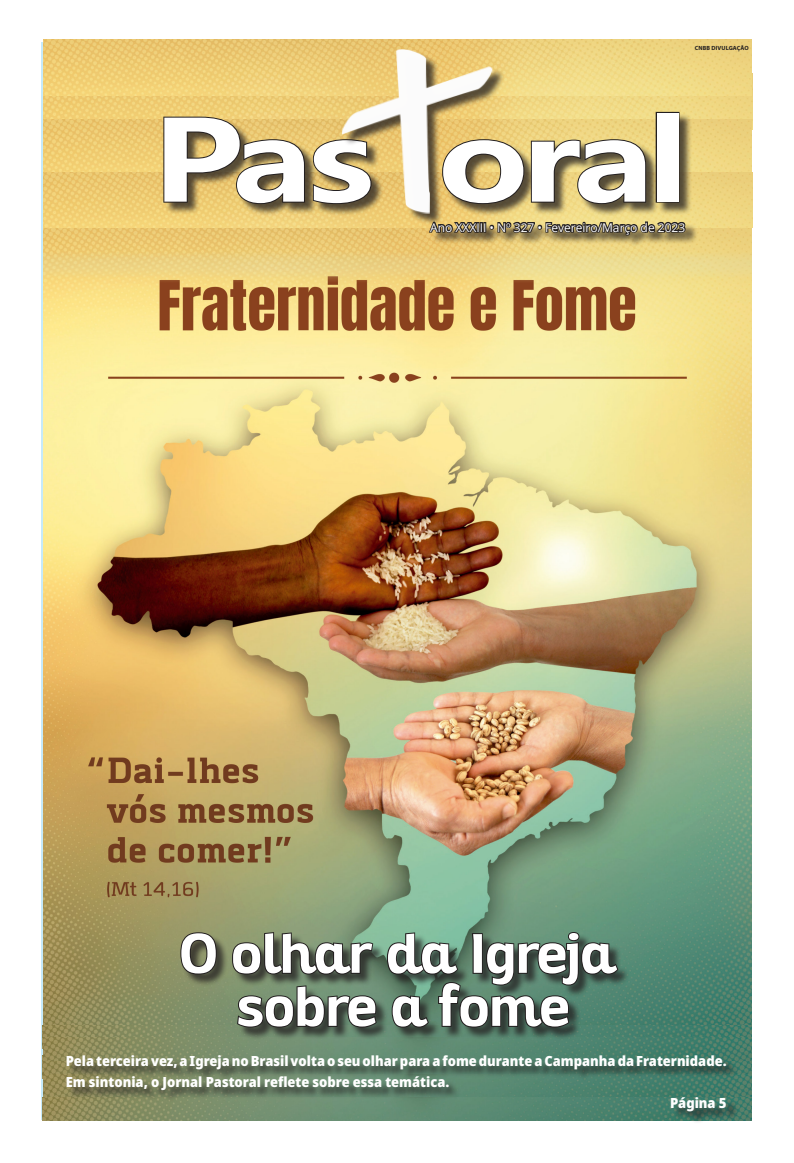
<style>
.page{position:relative;width:794px;height:1163px;background:#fff}
.page>*{position:absolute;margin:0;border:0;box-sizing:border-box;transform-origin:0 0}
.t1{font:700 111px "Microsoft Ya Hei UI";letter-spacing:-.05em;color:#fff;scale:1.25 1}
.t2{font:700 54px/53px "Altair";color:#fff;text-align:center}
.t3{font:900 semi-condensed 14px "Noto Sans";color:#fff}
.t4{font:12px "Open Sans";color:#fff}
.t5{font:700 6px "Myriad Pro";letter-spacing:.02em;color:#231f20}
</style>
<div class="page">
<img style="left:43px;top:283px;width:708px;height:754px">
<img style="left:43px;top:175px;width:709px;height:108px">
<img style="left:44px;top:95px;width:708px;height:25px">
<img style="left:43px;top:120px;width:709px;height:55px">
<img style="left:43px;top:40px;width:709px;height:55px">
<img style="left:43px;top:1060px;width:708px;height:14px">
<img style="left:43px;top:1074px;width:708px;height:46px">
<div style="left:165px;top:118px;width:219px;height:98px;background:#231f20;opacity:.75"></div>
<svg style="left:162px;top:116px;width:179px;height:89px"></svg>
<div style="left:344px;top:51px;width:161px;height:175px;background:#231f20;opacity:.75"></div>
<img style="left:341px;top:49px;width:151px;height:165px">
<div style="left:444px;top:113px;width:248px;height:103px;background:#231f20;opacity:.75"></div>
<svg style="left:441px;top:138px;width:206px;height:67px"></svg>
<div style="left:655px;top:112px;width:24px;height:91px;border:2px solid #231f20"></div>
<div style="left:431px;top:223px;width:267px;height:24px;background:#231f20;opacity:.75"></div>
<svg style="left:427px;top:211px;width:260px;height:58px"></svg>
<img style="left:43px;top:1037px;width:708px;height:23px">
<div style="left:68px;top:1056px;width:670px;height:67px;background:#231f20;opacity:.75"></div>
<div style="left:182px;top:933px;width:448px;height:106px;background:#231f20;opacity:.75"></div>
<svg style="left:179px;top:931px;width:39px;height:44px"></svg>
<svg style="left:231px;top:930px;width:143px;height:45px"></svg>
<svg style="left:236px;top:984px;width:142px;height:100px"></svg>
<svg style="left:386px;top:930px;width:233px;height:154px"></svg>
<p class="t5" style="left:695px;top:44px;width:55px">CNBB DIVULGAÇÃO</p>
<h1 class="t1" style="left:152px;top:84px;width:430px">Pas oral</h1>
<p class="t4" style="left:430px;top:219px;width:256px">Ano XXXIII • Nº 327 • Fevereiro/Março de 2023</p>
<h2 class="t2" style="left:179px;top:928px;width:438px">O olhar da Igreja sobre a fome</h2>
<p class="t3" style="left:66px;top:1050px;width:662px">Pela terceira vez, a Igreja no Brasil volta o seu olhar para a fome durante a Campanha da Fraternidade.</p>
<p class="t3" style="left:66px;top:1071px;width:385px">Em sintonia, o Jornal Pastoral reflete sobre essa temática.</p>
<p class="t3" style="left:670px;top:1092px;width:58px">Página 5</p>
</div>
